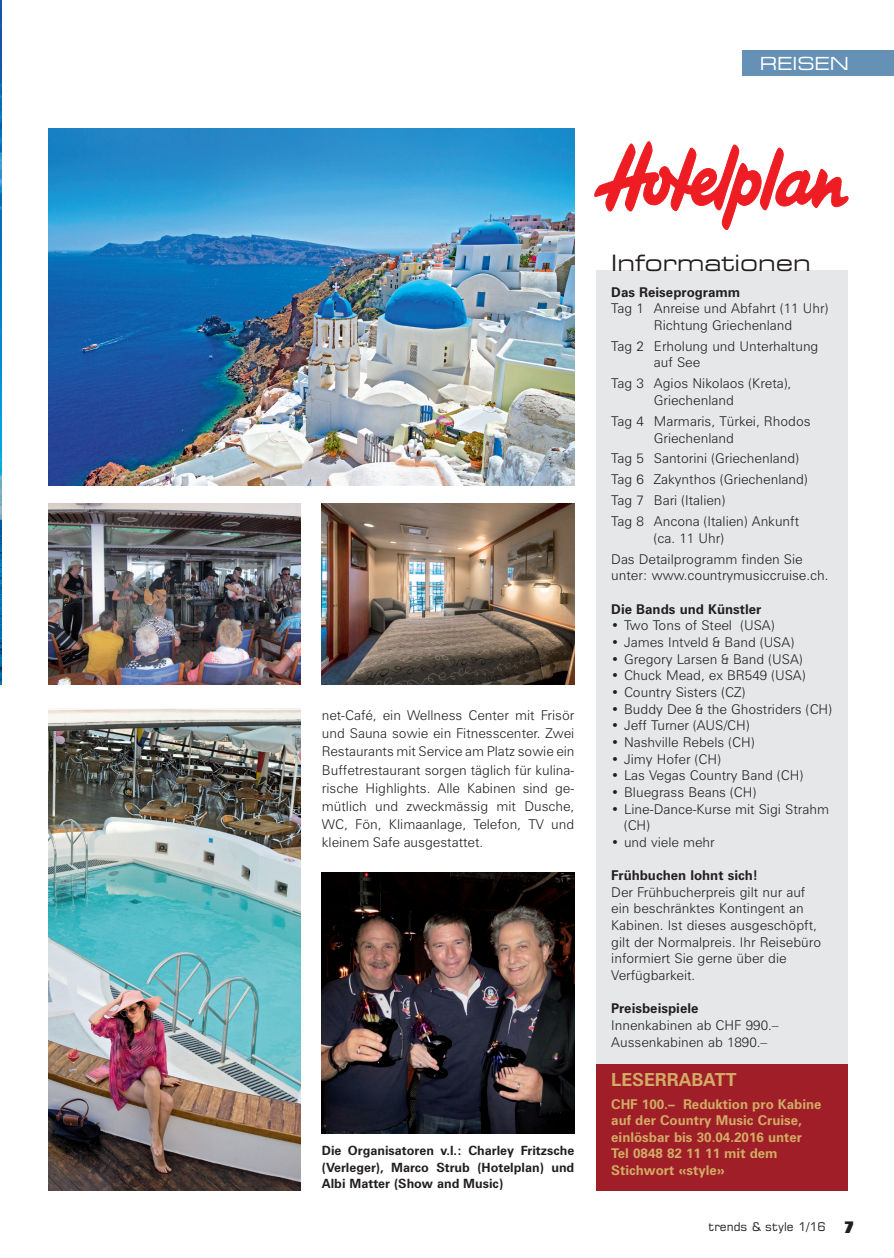
<style>
.page{position:relative;width:894px;height:1258px;background:#fff}
.page>*{position:absolute;margin:0;border:0;box-sizing:border-box;transform-origin:0 0}
.t1{font:expanded 22.5px "Square 721 BT";color:#231f20}
.t2{font:700 18px "Zurich BT";color:#d2ab66}
.t3{font:expanded 18px "Square 721 BT";color:#fff}
.t4{font:900 14.25px "Compacta BT";color:#231f20}
.t5{font:300 13.5px/16.6px "Zurich BT";color:#231f20}
.t6{font:700 13.5px/16.6px "Zurich BT";color:#d2ab66}
.t7{font:700 13.5px "Zurich BT";color:#231f20}
.t8{font:700 12.75px/16.6px "Zurich BT";color:#231f20;text-align:justify}
.t9{font:12px "Square 721 BT";color:#231f20}
</style>
<div class="page">
<div style="left:596px;top:1064px;width:251px;height:126px;background:#9f1e27"></div>
<div style="left:741px;top:51px;width:152px;height:25px;background:#6591b6"></div>
<img style="left:0;top:1px;width:1px;height:683px">
<img style="left:48px;top:128px;width:526px;height:357px">
<img style="left:322px;top:503px;width:252px;height:181px">
<img style="left:48px;top:503px;width:253px;height:181px">
<img style="left:48px;top:708px;width:253px;height:482px">
<div style="left:595px;top:271px;width:252px;height:793px;background:#e6e7e9"></div>
<img style="left:322px;top:873px;width:252px;height:261px">
<svg style="left:594px;top:141px;width:253px;height:89px"></svg>
<h2 class="t3" style="left:759px;top:53px;width:91px">REISEN</h2>
<p class="t5" style="left:322px;top:706px;width:254px;line-height:18.1px;text-align:justify">net-Café, ein Wellness Center mit Frisör und Sauna sowie ein Fitnesscenter. Zwei Restaurants mit Service am Platz sowie ein Buffetrestaurant sorgen täglich für kulina&shy;rische Highlights. Alle Kabinen sind ge&shy;mütlich und zweckmässig mit Dusche, WC, Fön, Klimaanlage, Telefon, TV und kleinem Safe ausgestattet.</p>
<p class="t8" style="left:322px;top:1142px;width:254px">Die Organisatoren v.l.: Charley Fritzsche (Verleger), Marco Strub (Hotelplan) und Albi Matter (Show and Music)</p>
<h1 class="t1" style="left:611px;top:249px;width:201px">Informationen</h1>
<p class="t7" style="left:611px;top:284px;width:130px">Das Reiseprogramm</p>
<p class="t5" style="left:611px;top:300px;width:218px;text-align:center">Tag 1 Anreise und Abfahrt (11 Uhr)<br>Richtung Griechenland</p>
<p class="t5" style="left:653px;top:338px;width:166px;text-indent:-43px">Tag 2 Erholung und Unterhaltung auf See</p>
<p class="t5" style="left:653px;top:375px;width:139px;text-indent:-43px">Tag 3 Agios Nikolaos (Kreta),<br>Griechenland</p>
<p class="t5" style="left:653px;top:413px;width:158px;text-indent:-43px">Tag 4 Marmaris, Türkei, Rhodos<br>Griechenland</p>
<p class="t5" style="left:611px;top:448px;width:198px;line-height:20.9px">Tag 5 Santorini (Griechenland)<br>Tag 6 Zakynthos (Griechenland)<br>Tag 7 Bari (Italien)<br>Tag 8 Ancona (Italien) Ankunft</p>
<p class="t5" style="left:611px;top:528px;width:193px;line-height:20.9px;text-indent:43px">(ca. 11 Uhr)<br>Das Detailprogramm finden Sie</p>
<p class="t5" style="left:611px;top:567px;width:219px">unter: www.countrymusiccruise.ch.</p>
<p class="t7" style="left:611px;top:601px;width:151px">Die Bands und Künstler</p>
<p class="t5" style="left:611px;top:617px;width:165px">• Two Tons of Steel (USA)</p>
<p class="t5" style="left:611px;top:634px;width:184px">• James Intveld &amp; Band (USA)</p>
<p class="t5" style="left:611px;top:651px;width:193px">• Gregory Larsen &amp; Band (USA)</p>
<p class="t5" style="left:611px;top:667px;width:196px">• Chuck Mead, ex BR549 (USA)</p>
<p class="t5" style="left:611px;top:684px;width:135px">• Country Sisters (CZ)</p>
<p class="t5" style="left:611px;top:701px;width:222px">• Buddy Dee &amp; the Ghostriders (CH)</p>
<p class="t5" style="left:611px;top:717px;width:140px">• Jeff Turner (AUS/CH)</p>
<p class="t5" style="left:611px;top:734px;width:144px">• Nashville Rebels (CH)</p>
<p class="t5" style="left:611px;top:750px;width:111px">• Jimy Hofer (CH)</p>
<p class="t5" style="left:611px;top:767px;width:193px">• Las Vegas Country Band (CH)</p>
<p class="t5" style="left:611px;top:784px;width:146px">• Bluegrass Beans (CH)</p>
<p class="t5" style="left:623px;top:800px;width:206px;text-indent:-13px">• Line-Dance-Kurse mit Sigi Strahm (CH)</p>
<p class="t5" style="left:611px;top:834px;width:105px">• und viele mehr</p>
<p class="t7" style="left:611px;top:867px;width:148px">Frühbuchen lohnt sich!</p>
<p class="t5" style="left:611px;top:884px;width:211px">Der Frühbucherpreis gilt nur auf ein beschränktes Kontingent an<br>Kabinen. Ist dieses ausgeschöpft, gilt der Normalpreis. Ihr Reisebüro informiert Sie gerne über die<br>Verfügbarkeit.</p>
<p class="t7" style="left:611px;top:1001px;width:89px">Preisbeispiele</p>
<p class="t5" style="left:611px;top:1017px;width:169px">Innenkabinen ab CHF 990.–<br>Aussenkabinen ab 1890.–</p>
<h2 class="t2" style="left:611px;top:1069px;width:127px">LESERRABATT</h2>
<p class="t6" style="left:611px;top:1095px;width:212px">CHF 100.– Reduktion pro Kabine auf der Country Music Cruise, einlösbar bis 30.04.2016 unter<br>Tel 0848 82 11 11 mit dem<br>Stichwort «style»</p>
<p class="t9" style="left:708px;top:1219px;width:119px">trends &amp; style 1/16</p>
<p class="t4" style="left:844px;top:1218px;width:10px">7</p>
</div>
